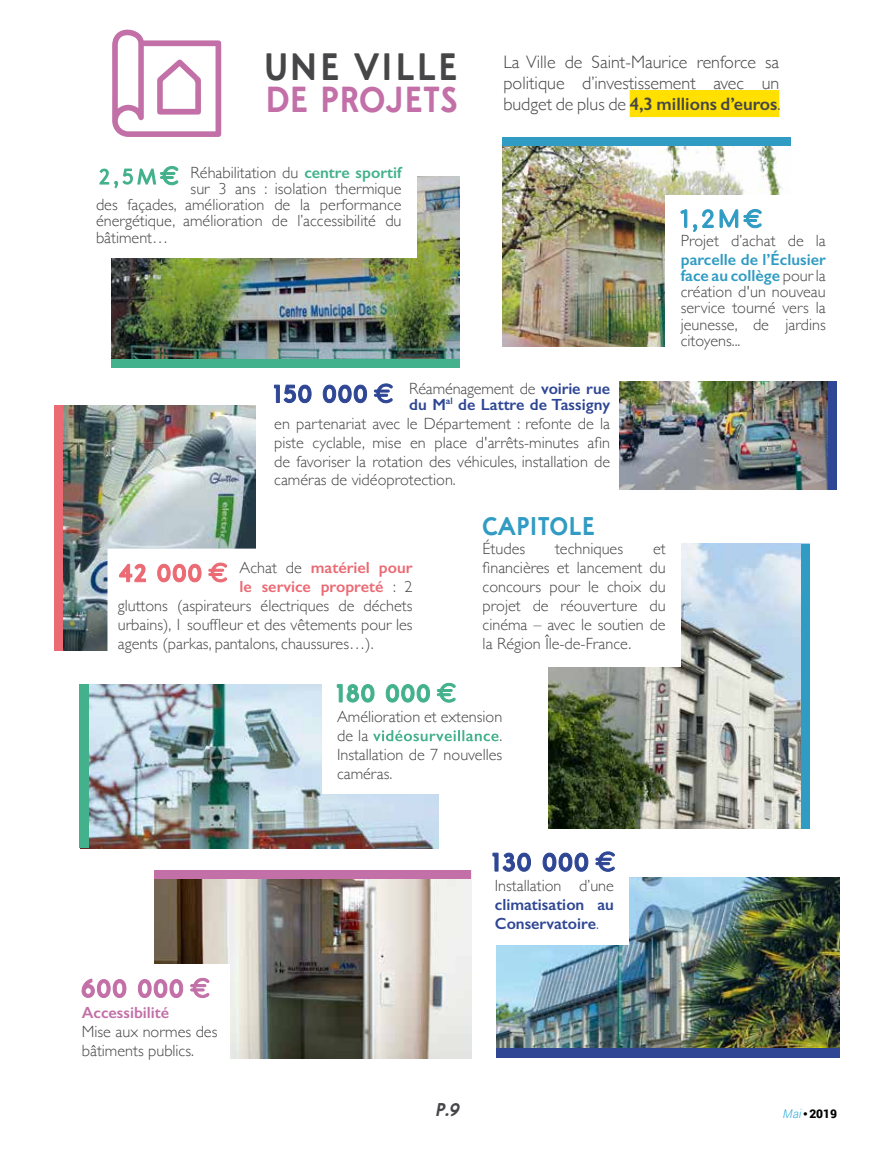
<style>
.page{position:relative;width:893px;height:1149px;background:#fff}
.page>*{position:absolute;margin:0;border:0;box-sizing:border-box;transform-origin:0 0}
.t1{font:37.95px "A Pompadour Bold Sample";letter-spacing:.04em;color:#464648}
.t2{font:36px "A Pompadour Bold Sample";color:#c270a7}
.t3{font:25.5px "A Pompadour Bold Sample";color:#309bc3}
.t4{font:italic 18.45px "A Pompadour Bold Sample";color:#464548}
.t5{font:300 18px/21px "Gill Sans";color:#464648;text-align:justify}
.t6{font:300 16.2px/18.9px "Gill Sans";color:#464648;text-align:justify}
.t7{font:600 16.2px/16.2px "Gill Sans";color:#2e4694}
.t8{font:600 16.2px "Gill Sans";color:#eb6a74}
.t9{font:600 16.2px "Gill Sans";color:#c270a7}
.t10{font:900 12px "Roboto";color:#000}
.s1{font-weight:600}
.s2{font-weight:600;color:#43b18c}
.s3{font-weight:600;color:#309bc3}
.s4{font-weight:300;color:#464648}
.s5{font-weight:600;color:#fff}
.s6{font-weight:300}
.s7{font-weight:300;font-style:italic;color:#28a9dc}
.s8{font-family:"Bask Old Face";font-weight:400}
</style>
<div class="page">
<img style="left:63px;top:405px;width:192px;height:245px">
<img style="left:154px;top:878px;width:317px;height:180px">
<img style="left:89px;top:684px;width:349px;height:163px">
<img style="left:502px;top:146px;width:280px;height:201px">
<img style="left:111px;top:176px;width:349px;height:183px">
<div style="left:665px;top:195px;width:154px;height:177px;background:#fff"></div>
<div style="left:72px;top:157px;width:345px;height:100px;background:#fff"></div>
<img style="left:549px;top:543px;width:260px;height:285px">
<div style="left:54px;top:963px;width:175px;height:135px;background:#fff"></div>
<div style="left:323px;top:666px;width:175px;height:127px;background:#fff"></div>
<img style="left:496px;top:877px;width:343px;height:171px">
<div style="left:487px;top:844px;width:142px;height:101px;background:#fff"></div>
<div style="left:505px;top:541px;width:175px;height:125px;background:#fff"></div>
<svg style="left:681px;top:209px;width:80px;height:23px"></svg>
<svg style="left:99px;top:166px;width:79px;height:22px"></svg>
<div style="left:502px;top:137px;width:288px;height:9px;background:#309bc3"></div>
<div style="left:111px;top:359px;width:349px;height:8px;background:#43b18c"></div>
<svg style="left:374px;top:383px;width:18px;height:20px"></svg>
<svg style="left:274px;top:384px;width:93px;height:19px"></svg>
<img style="left:620px;top:381px;width:208px;height:108px">
<div style="left:828px;top:381px;width:8px;height:108px;background:#2e4694"></div>
<svg style="left:82px;top:977px;width:127px;height:20px"></svg>
<svg style="left:492px;top:851px;width:123px;height:20px"></svg>
<svg style="left:337px;top:682px;width:119px;height:20px"></svg>
<div style="left:801px;top:544px;width:8px;height:284px;background:#309bc3"></div>
<div style="left:54px;top:405px;width:9px;height:245px;background:#eb6a74"></div>
<div style="left:154px;top:869px;width:317px;height:9px;background:#c270a7"></div>
<div style="left:79px;top:684px;width:10px;height:163px;background:#43b18c"></div>
<div style="left:496px;top:1048px;width:343px;height:9px;background:#2e4694"></div>
<svg style="left:107px;top:548px;width:149px;height:103px"></svg>
<svg style="left:112px;top:29px;width:109px;height:108px"></svg>
<div style="left:630px;top:90px;width:149px;height:27px;background:#ffe000"></div>
<h1 class="t1" style="left:265px;top:52px;width:195px">UNE VILLE</h1>
<h2 class="t2" style="left:265px;top:85px;width:194px">DE PROJETS</h2>
<p class="t5" style="left:503px;top:50px;width:279px">La Ville de Saint-Maurice renforce sa politique d’investissement avec un budget de plus de <span class="s1">4,3 millions d’euros</span>.</p>
<p class="t6" style="left:191px;top:162px;width:212px">Réhabilitation du <span class="s2">centre sportif</span></p>
<p class="t6" style="left:191px;top:178px;width:212px">sur 3 ans : isolation thermique</p>
<p class="t6" style="left:96px;top:194px;width:307px">des façades, amélioration de la performance</p>
<p class="t6" style="left:96px;top:211px;width:307px">énergétique, amélioration de l’accessibilité du</p>
<p class="t6" style="left:96px;top:227px;width:74px">bâtiment…</p>
<p class="t6" style="left:681px;top:230px;width:147px">Projet d’achat de la</p>
<p class="t6" style="left:681px;top:250px;width:146px;line-height:16.2px"><span class="s3">parcelle de l’Éclusier face au collège</span> pour la création d'un nouveau service tourné vers la jeunesse, de jardins citoyens...</p>
<p class="t7" style="left:409px;top:379px;width:202px"><span class="s4">Réaménagement de</span> voirie rue du M<sup>al</sup> de Lattre de Tassigny</p>
<p class="t6" style="left:274px;top:413px;width:337px">en partenariat avec le Département : refonte de la piste cyclable, mise en place d'arrêts-minutes afin de favoriser la rotation des véhicules, installation de caméras de vidéoprotection.</p>
<p class="t8" style="left:240px;top:557px;width:174px"><span class="s4">Achat de</span> matériel pour</p>
<p class="t8" style="left:240px;top:576px;width:174px">le service propreté <span class="s4">: 2</span></p>
<p class="t6" style="left:118px;top:595px;width:296px">gluttons (aspirateurs électriques de déchets</p>
<p class="t6" style="left:118px;top:614px;width:296px">urbains), 1 souffleur et des vêtements pour les</p>
<p class="t6" style="left:118px;top:633px;width:257px">agents (parkas, pantalons, chaussures…).</p>
<h3 class="t3" style="left:483px;top:515px;width:114px">CAPITOLE</h3>
<p class="t6" style="left:483px;top:538px;width:44px">Études</p>
<p class="t6" style="left:555px;top:538px;width:70px">techniques</p>
<p class="t6" style="left:483px;top:538px;width:185px;text-indent:170px">et financières et lancement du concours pour le choix du projet de réouverture du cinéma – avec le soutien de la Région Île-de-France.</p>
<p class="t6" style="left:337px;top:706px;width:167px">Amélioration et extension de la <span class="s5">vidéosurveillance</span>.<br>Installation de 7 nouvelles caméras.</p>
<p class="t9" style="left:82px;top:1002px;width:89px">Accessibilité</p>
<p class="t6" style="left:82px;top:1021px;width:137px">Mise aux normes des bâtiments publics.</p>
<p class="t6" style="left:495px;top:875px;width:121px">Installation d’une</p>
<p class="t7" style="left:495px;top:894px;width:121px;line-height:18.9px">climatisation au<br>Conservatoire<span class="s6">.</span></p>
<p class="t4" style="left:434px;top:1101px;width:29px">P.9</p>
<p class="t10" style="left:783px;top:1104px;width:56px"><span class="s7">Mai</span><span class="s8">•</span>2019</p>
</div>
